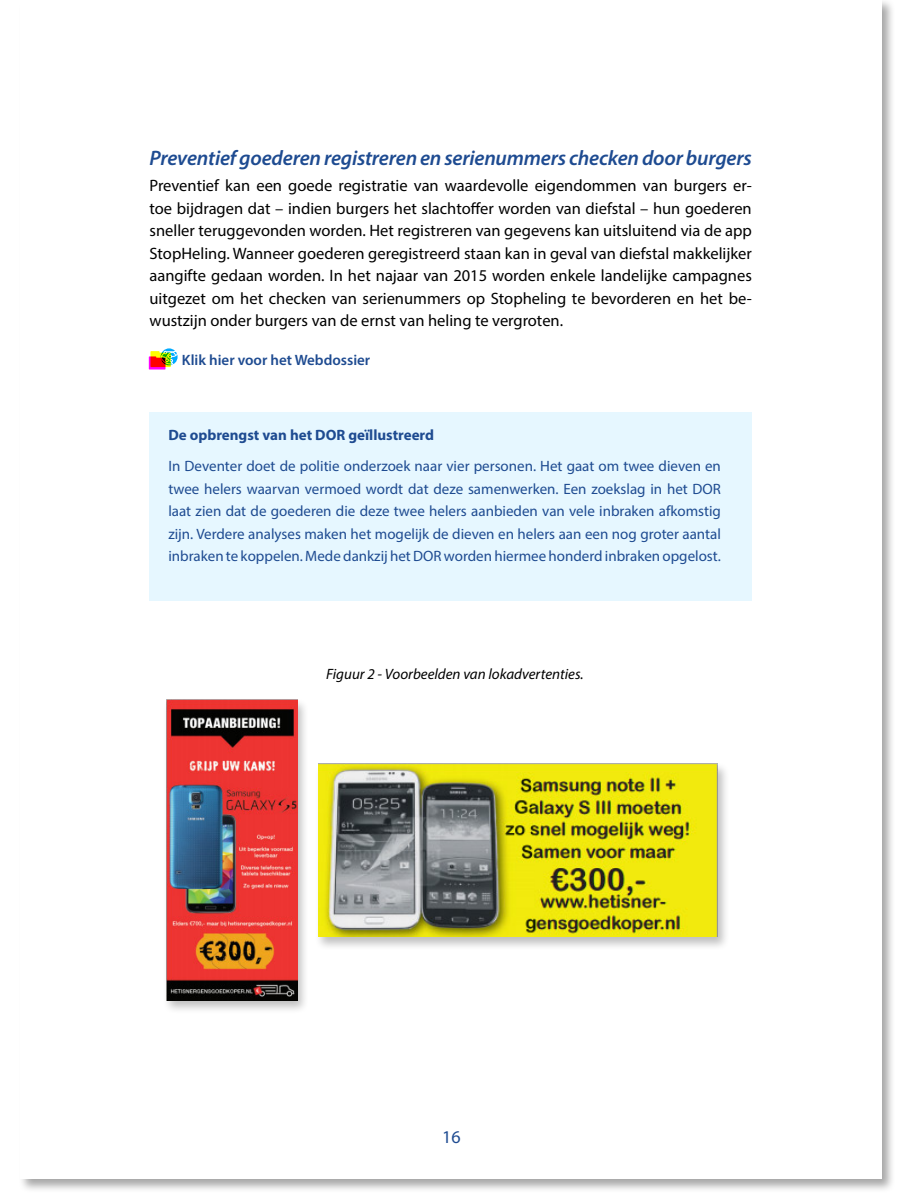
<style>
.page{position:relative;width:900px;height:1200px;background:#fff}
.page>*{position:absolute;margin:0;border:0;box-sizing:border-box;transform-origin:0 0}
.subcursief{font:italic 600 21px "Myriad Pro";letter-spacing:-.01em;color:#1e4b91}
.t1{font:18px "Myriad Pro";color:#1e4b91}
.body{font:16.5px/22.5px "Myriad Pro";color:#000;text-align:justify}
.intermezzobody{font:15px/22.5px "Myriad Pro";color:#1e4b91;text-align:justify}
.Figuurkop{font:italic 15px "Myriad Pro";color:#000}
.intermezzokop{font:700 15px "Myriad Pro";color:#1e4b91}
.t2{font:600 15px "Myriad Pro";color:#1e4b91}
</style>
<div class="page">
<div style="left:18px;top:0;width:878px;height:1193px;background:#000;opacity:.35"></div>
<div style="left:20px;top:0;width:861px;height:1179px;background:#fff"></div>
<div style="left:149px;top:412px;width:602px;height:189px;background:#e6f7ff"></div>
<svg style="left:161px;top:348px;width:17px;height:17px"></svg>
<svg style="left:149px;top:350px;width:29px;height:20px"></svg>
<div style="left:163px;top:698px;width:147px;height:316px;background:#000;opacity:.25"></div>
<img style="left:166px;top:700px;width:131px;height:300px">
<div style="left:315px;top:762px;width:415px;height:189px;background:#000;opacity:.25"></div>
<img style="left:318px;top:763px;width:400px;height:174px">
<p class="subcursief" style="left:150px;top:144px;width:604px">Preventief goederen registreren en serienummers checken door burgers</p>
<p class="body" style="left:150px;top:174px;width:604px">Preventief kan een goede registratie van waardevolle eigendommen van burgers er&shy;toe bijdragen dat – indien burgers het slachtoffer worden van diefstal – hun goederen sneller teruggevonden worden. Het registreren van gegevens kan uitsluitend via de app StopHeling. Wanneer goederen geregistreerd staan kan in geval van diefstal makkelijker aangifte gedaan worden. In het najaar van 2015 worden enkele landelijke campagnes uitgezet om het checken van serienummers op Stopheling te bevorderen en het be&shy;wustzijn onder burgers van de ernst van heling te vergroten.</p>
<p class="t2" style="left:182px;top:350px;width:190px">Klik hier voor het Webdossier</p>
<p class="intermezzokop" style="left:168px;top:425px;width:267px">De opbrengst van het DOR geïllustreerd</p>
<p class="intermezzobody" style="left:168px;top:455px;width:554px">In Deventer doet de politie onderzoek naar vier personen. Het gaat om twee dieven en twee helers waarvan vermoed wordt dat deze samenwerken. Een zoekslag in het DOR laat zien dat de goederen die deze twee helers aanbieden van vele inbraken afkomstig zijn. Verdere analyses maken het mogelijk de dieven en helers aan een nog groter aantal inbraken te koppelen. Mede dankzij het DOR worden hiermee honderd inbraken opgelost.</p>
<p class="Figuurkop" style="left:326px;top:665px;width:259px">Figuur 2 - Voorbeelden van lokadvertenties.</p>
<p class="t1" style="left:442px;top:1126px;width:20px">16</p>
</div>
